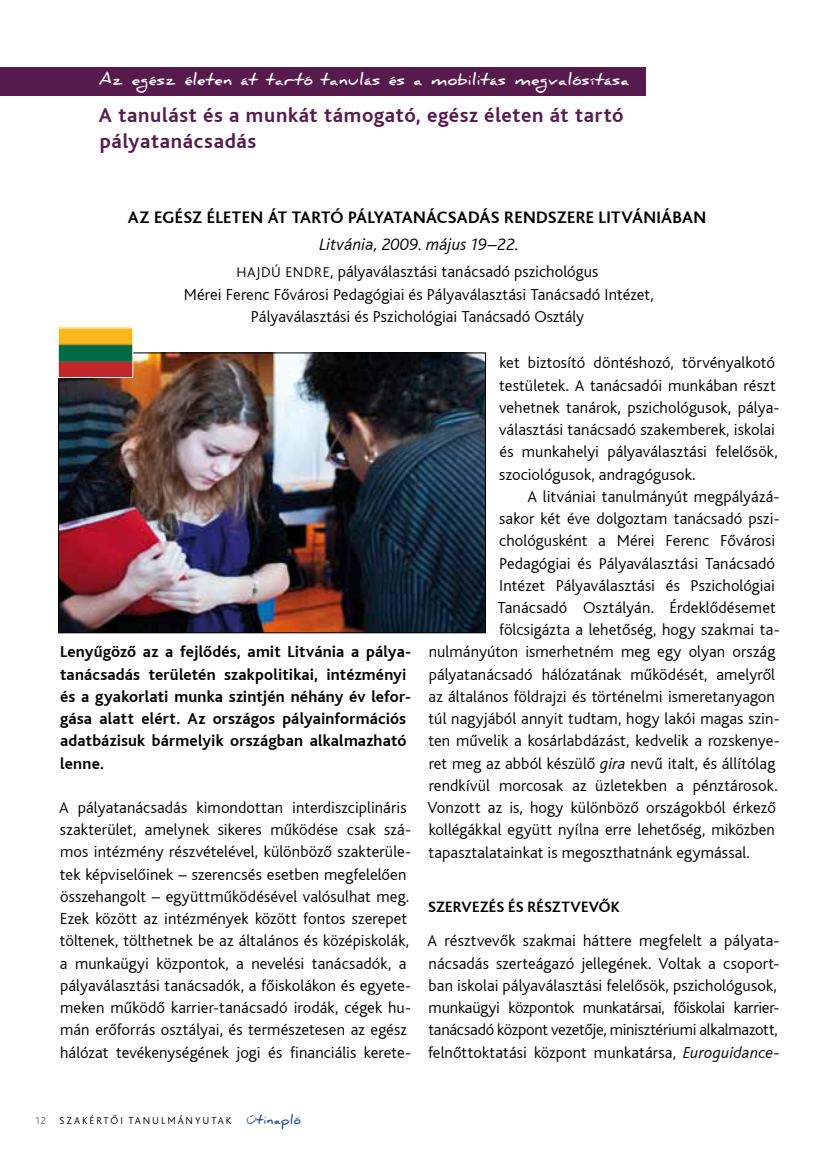
<style>
.page{position:relative;width:819px;height:1166px;background:#fff}
.page>*{position:absolute;margin:0;border:0;box-sizing:border-box;transform-origin:0 0}
.t1{font:700 21px/26.2px "Bliss";color:#571a4d}
.t2{font:700 17.5px "Bliss";letter-spacing:.015em;color:#000}
.t3{font:italic 300 17.5px "Bliss CE";letter-spacing:.01em;color:#000}
.t4{font:300 16.62px/22.2px "Bliss CE";letter-spacing:.005em;color:#000}
.t5{font:700 16.62px/22.2px "Bliss";letter-spacing:.005em;color:#000}
.t6{font:700 15.75px "Daniel";letter-spacing:.03em;color:#fff}
.t7{font:700 15.75px "Bliss";letter-spacing:.01em;color:#000}
.t8{font:700 12.25px "Daniel";letter-spacing:.04em;color:#264e9a}
.t9{font:300 10.5px "Bliss";letter-spacing:.18em;color:#000}
.t10{font:300 10.5px "Bliss";color:#646567}
.s1{font-size:14.88px}
.s2{font-style:italic}
</style>
<div class="page">
<img style="left:60px;top:355px;width:423px;height:276px">
<div style="left:58px;top:353px;width:427px;height:280px;border:1px solid #000"></div>
<img style="left:60px;top:330px;width:71px;height:46px">
<div style="left:58px;top:328px;width:75px;height:50px;border:1px solid #fff"></div>
<div style="left:0;top:67px;width:645px;height:28px;background:#571a4d"></div>
<p class="t6" style="left:99px;top:70px;width:532px">Az egész életen át tartó tanulás és a mobilitás megvalósítása</p>
<p class="t1" style="left:99px;top:102px;width:526px">a tanulást és a munkát támogató, egész életen át tartó pályatanácsadás</p>
<p class="t2" style="left:128px;top:208px;width:579px">az eGész életen át tartó pályatanácsadás rendszere litvániáBan</p>
<p class="t3" style="left:319px;top:234px;width:202px">Litvánia, 2009. május 19–22.</p>
<p class="t4" style="left:184px;top:261px;width:471px;text-align:center"><span class="s1">HAJdÚ ENdrE</span>, pályaválasztási tanácsadó pszichológus<br>Mérei ferenc fővárosi Pedagógiai és Pályaválasztási Tanácsadó Intézet,<br>Pályaválasztási és Pszichológiai Tanácsadó osztály</p>
<p class="t5" style="left:60px;top:641px;width:352px">lenyűgöző az a fejlődés, amit litvánia a pálya&shy;tanácsadás területén szakpolitikai, intézményi és a gyakorlati munka szintjén néhány év lefor&shy;gása alatt elért. az országos pályainformációs adatbázisuk bármelyik országban alkalmazható lenne.</p>
<p class="t4" style="left:59px;top:796px;width:353px">A pályatanácsadás kimondottan interdiszciplináris szakterület, amelynek sikeres működése csak szá&shy;mos intézmény részvételével, különböző szakterüle&shy;tek képviselőinek – szerencsés esetben megfelelően összehangolt – együttműködésével valósulhat meg.<br>Ezek között az intézmények között fontos szerepet töltenek, tölthetnek be az általános és középiskolák, a munkaügyi központok, a nevelési tanácsadók, a pályaválasztási tanácsadók, a főiskolákon és egyete&shy;meken működő karrier-tanácsadó irodák, cégek hu&shy;mán erőforrás osztályai, és természetesen az egész hálózat tevékenységének jogi és financiális kerete-</p>
<p class="t4" style="left:499px;top:352px;width:282px">ket biztosító döntéshozó, törvényalkotó testületek. A tanácsadói munkában részt vehetnek tanárok, pszichológusok, pálya&shy;választási tanácsadó szakemberek, iskolai és munkahelyi pályaválasztási felelősök, szociológusok, andragógusok.</p>
<p class="t4" style="left:527px;top:485px;width:254px">A litvániai tanulmányút megpályázá-</p>
<p class="t4" style="left:499px;top:507px;width:282px">sakor két éve dolgoztam tanácsadó pszi-</p>
<p class="t4" style="left:499px;top:530px;width:277px">chológusként a Mérei ferenc fővárosi</p>
<p class="t4" style="left:499px;top:552px;width:277px">Pedagógiai és Pályaválasztási Tanácsadó</p>
<p class="t4" style="left:499px;top:574px;width:277px">Intézet Pályaválasztási és Pszichológiai</p>
<p class="t4" style="left:497px;top:596px;width:280px">Tanácsadó osztályán. érdeklődésemet</p>
<p class="t4" style="left:499px;top:619px;width:282px">fölcsigázta a lehetőség, hogy szakmai ta-</p>
<p class="t4" style="left:428px;top:641px;width:348px">nulmányúton ismerhetném meg egy olyan ország</p>
<p class="t4" style="left:428px;top:663px;width:348px">pályatanácsadó hálózatának működését, amelyről</p>
<p class="t4" style="left:428px;top:685px;width:348px">az általános földrajzi és történelmi ismeretanyagon</p>
<p class="t4" style="left:428px;top:707px;width:353px">túl nagyjából annyit tudtam, hogy lakói magas szin-</p>
<p class="t4" style="left:428px;top:730px;width:353px">ten művelik a kosárlabdázást, kedvelik a rozskenye-</p>
<p class="t4" style="left:428px;top:752px;width:348px">ret meg az abból készülő <span class="s2">gira</span> nevű italt, és állítólag</p>
<p class="t4" style="left:428px;top:774px;width:350px">rendkívül morcosak az üzletekben a pénztárosok.</p>
<p class="t4" style="left:427px;top:796px;width:350px">Vonzott az is, hogy különböző országokból érkező</p>
<p class="t4" style="left:428px;top:819px;width:348px">kollégákkal együtt nyílna erre lehetőség, miközben</p>
<p class="t4" style="left:428px;top:841px;width:323px">tapasztalatainkat is megoszthatnánk egymással.</p>
<p class="t7" style="left:428px;top:898px;width:193px">szervezés és résztvevők</p>
<p class="t4" style="left:427px;top:930px;width:353px">A résztvevők szakmai háttere megfelelt a pályata&shy;nácsadás szerteágazó jellegének. Voltak a csoport&shy;ban iskolai pályaválasztási felelősök, pszichológusok, munkaügyi központok munkatársai, főiskolai karrier&shy;tanácsadó központ vezetője, minisztériumi alkalmazott, felnőttoktatási központ munkatársa, <span class="s2">Euroguidance</span>-</p>
<p class="t10" style="left:35px;top:1114px;width:13px">12</p>
<p class="t9" style="left:60px;top:1115px;width:173px">SZAKÉRTŐI TANULMÁNYUTAK</p>
<p class="t8" style="left:247px;top:1112px;width:55px">Útinapló</p>
</div>
